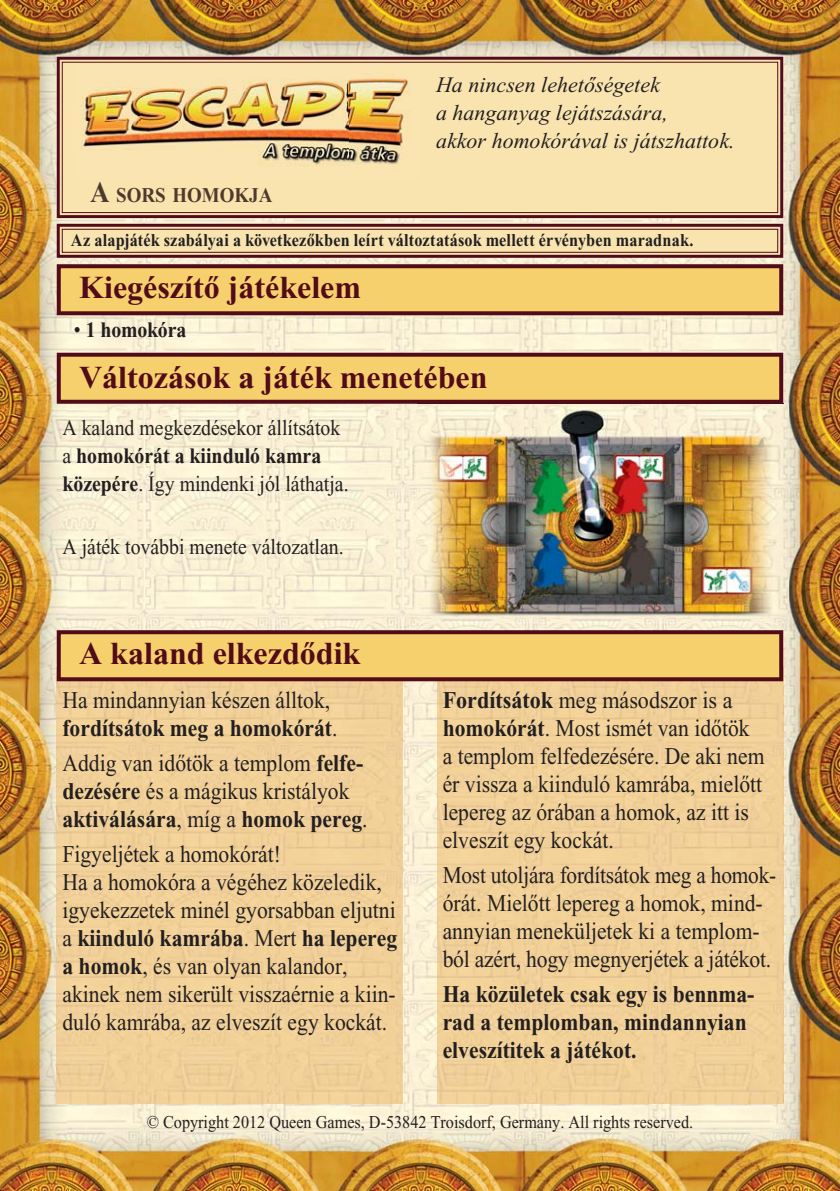
<style>
.page{position:relative;width:840px;height:1191px;background:#fff}
.page>*{position:absolute;margin:0;border:0;box-sizing:border-box;transform-origin:0 0}
.t1{font:700 32px "Times New RH";color:#520b18}
.t2{font:24px/28px "Times New RH";color:#231f20;scale:.9 1}
.t3{font:24px/28px "Times New RH";color:#231f20;scale:.92 1}
.t4{font:24px/28px "Times New RH";color:#231f20;scale:.89 1}
.t5{font:700 24px/28px "Times New RH";color:#231f20;scale:.9 1}
.t6{font:22px/28px "Times New RH";color:#231f20;scale:.9 1}
.t7{font:italic 22px/28px "Times New RH";color:#231f20}
.t8{font:700 22px "Times New RH";letter-spacing:-.01em;color:#231f20;scale:.9 1}
.t9{font:700 21px "Times New RH";color:#4e3a2c;scale:.9 1}
.t10{font:700 18px "Times New RH";letter-spacing:.01em;color:#231f20;scale:.9 1}
.t11{font:18px "Times New RH";color:#231f20;scale:.9 1}
.s1{font-size:30px}
.s2{font-weight:400}
.s3{font-weight:700}
</style>
<div class="page">
<img style="left:0;top:0;width:839px;height:67px">
<img style="left:0;top:67px;width:67px;height:1124px">
<img style="left:772px;top:67px;width:67px;height:1124px">
<img style="left:67px;top:218px;width:352px;height:482px">
<img style="left:419px;top:218px;width:353px;height:135px">
<img style="left:419px;top:622px;width:353px;height:78px">
<img style="left:350px;top:700px;width:139px;height:491px">
<img style="left:67px;top:1103px;width:283px;height:88px">
<img style="left:489px;top:1103px;width:283px;height:88px">
<div style="left:57px;top:681px;width:345px;height:422px;background:#f1d098"></div>
<div style="left:437px;top:681px;width:345px;height:422px;background:#f1d198"></div>
<svg style="left:57px;top:57px;width:725px;height:161px;background:#956356"></svg>
<div style="left:62px;top:62px;width:715px;height:151px;background:#f9e4b0"></div>
<svg style="left:57px;top:224px;width:725px;height:34px;background:#d1b08c"></svg>
<svg style="left:57px;top:353px;width:725px;height:51px;background:#dcb160"></svg>
<svg style="left:57px;top:264px;width:725px;height:51px;background:#dbb05f"></svg>
<svg style="left:57px;top:630px;width:725px;height:51px;background:#dbb05f"></svg>
<img style="left:417px;top:403px;width:371px;height:219px">
<img style="left:417px;top:403px;width:365px;height:1px">
<img style="left:74px;top:65px;width:343px;height:112px">
<p class="t9" style="left:90px;top:187px;width:204px"><span class="s1">A</span> SORS HOMOKJA</p>
<p class="t7" style="left:436px;top:72px;width:300px">Ha nincsen lehetőségetek<br>a hanganyag lejátszására,<br>akkor homokórával is játszhattok.</p>
<p class="t10" style="left:71px;top:232px;width:693px">Az alapjáték szabályai a következőkben leírt változtatások mellett érvényben maradnak.</p>
<h1 class="t1" style="left:79px;top:274px;width:283px">Kiegészítő játékelem</h1>
<p class="t8" style="left:74px;top:321px;width:127px"><span class="s2">•</span> 1 homokóra</p>
<h1 class="t1" style="left:79px;top:364px;width:409px">Változások a játék menetében</h1>
<p class="t6" style="left:62px;top:415px;width:319px">A kaland megkezdésekor állítsátok a <span class="s3">homokórát a kiinduló kamra közepére</span>. Így mindenki jól láthatja.</p>
<p class="t6" style="left:62px;top:534px;width:314px">A játék további menete változatlan.</p>
<h1 class="t1" style="left:79px;top:640px;width:282px">A kaland elkezdődik</h1>
<p class="t2" style="left:62px;top:688px;width:307px">Ha mindannyian készen álltok, <span class="s3">fordítsátok meg a homokórát</span>.</p>
<p class="t2" style="left:62px;top:751px;width:340px">Addig van időtök a templom <span class="s3">felfe&shy;dezésére</span> és a mágikus kristályok <span class="s3">aktiválására</span>, míg a <span class="s3">homok pereg</span>.</p>
<p class="t2" style="left:62px;top:842px;width:373px">Figyeljétek a homokórát!<br>Ha a homokóra a végéhez közeledik, igyekezzetek minél gyorsabban eljutni a <span class="s3">kiinduló kamrába</span>. Mert <span class="s3">ha lepereg a homok</span>, és van olyan kalandor, akinek nem sikerült visszaérnie a kiin&shy;duló kamrába, az elveszít egy kockát.</p>
<p class="t3" style="left:442px;top:688px;width:351px"><span class="s3">Fordítsátok</span> meg másodszor is a <span class="s3">homokórát</span>. Most ismét van időtök a templom felfedezésére. De aki nem ér vissza a kiinduló kamrába, mielőtt lepereg az órában a homok, az itt is elveszít egy kockát.</p>
<p class="t4" style="left:442px;top:863px;width:376px">Most utoljára fordítsátok meg a homok&shy;órát. Mielőtt lepereg a homok, mind&shy;annyian meneküljetek ki a temp lom&shy;ból azért, hogy megnyerjétek a játékot.</p>
<p class="t5" style="left:442px;top:983px;width:348px">Ha közületek csak egy is bennma&shy;rad a templomban, mindannyian elveszítitek a játékot.</p>
<p class="t11" style="left:147px;top:1115px;width:608px">© Copyright 2012 Queen Games, D-53842 Troisdorf, Germany. All rights reserved.</p>
</div>
